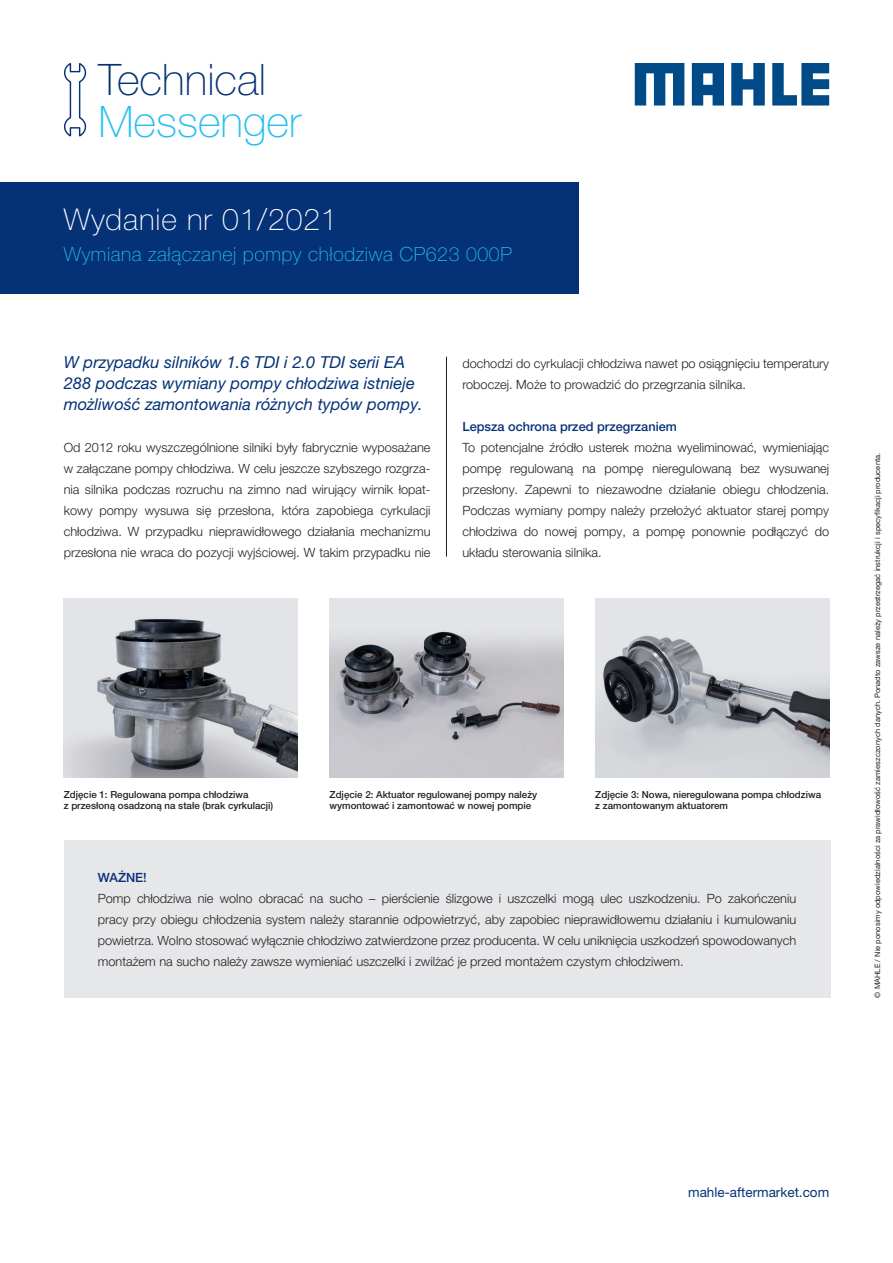
<style>
.page{position:relative;width:893px;height:1263px;background:#fff}
.page>*{position:absolute;margin:0;border:0;box-sizing:border-box;transform-origin:0 0}
.t1{font:100 43.5px "Helvetica Neue LT Pro";color:#053276}
.t2{font:100 43.5px "Helvetica Neue LT Pro";color:#26bff0}
.t3{font:100 30px "Helvetica Neue LT Pro";letter-spacing:.03em;color:#fff}
.t4{font:100 19.5px "Helvetica Neue LT Pro";letter-spacing:.03em;color:#26bff0}
.t5{font:italic 16.5px/21px "Helvetica Neue LT Pro";color:#053276}
.t6{font:13.5px "Helvetica Neue LT Pro";color:#053276}
.t7{font:300 12.75px/21px "Helvetica Neue LT Pro";color:#231f20;text-align:justify}
.t8{font:500 12.75px "Helvetica Neue LT Pro";color:#053276}
.t9{font:500 9.75px/10.5px "Helvetica Neue LT Pro";color:#231f20}
.t10{font:7.5px "Helvetica Neue LTW1 G";letter-spacing:.005em;color:#231f20}
</style>
<div class="page">
<svg style="left:64px;top:63px;width:23px;height:74px"></svg>
<img style="left:64px;top:598px;width:234px;height:179px">
<img style="left:595px;top:598px;width:234px;height:179px">
<img style="left:330px;top:598px;width:233px;height:179px">
<div style="left:64px;top:840px;width:766px;height:158px;background:#e6e7e9"></div>
<hr style="left:446px;top:357px;width:1px;height:200px;background:#231f20">
<div style="left:0;top:183px;width:578px;height:111px;background:#053276"></div>
<svg style="left:635px;top:63px;width:49px;height:43px"></svg>
<svg style="left:731px;top:63px;width:34px;height:43px"></svg>
<svg style="left:772px;top:63px;width:57px;height:43px"></svg>
<svg style="left:692px;top:63px;width:32px;height:43px"></svg>
<h1 class="t1" style="left:98px;top:53px;width:169px">Technical</h1>
<h1 class="t2" style="left:98px;top:95px;width:204px">Messenger</h1>
<h2 class="t3" style="left:64px;top:201px;width:275px">Wydanie nr 01/2021</h2>
<h3 class="t4" style="left:64px;top:243px;width:450px">Wymiana załączanej pompy chłodziwa CP623 000P</h3>
<p class="t5" style="left:64px;top:351px;width:361px">W przypadku silników 1.6 TDI i 2.0 TDI serii EA<br>288 podczas wymiany pompy chłodziwa istnieje możliwość zamontowania różnych typów pompy.</p>
<p class="t7" style="left:64px;top:436px;width:368px">Od 2012 roku wyszczególnione silniki były fabrycznie wyposażane w załączane pompy chłodziwa. W celu jeszcze szybszego rozgrza&shy;nia silnika podczas rozruchu na zimno nad wirujący wirnik łopat&shy;kowy pompy wysuwa się przesłona, która zapobiega cyrkulacji chłodziwa. W przypadku nieprawidłowego działania mechanizmu przesłona nie wraca do pozycji wyjściowej. W takim przypadku nie</p>
<p class="t7" style="left:462px;top:352px;width:368px">dochodzi do cyrkulacji chłodziwa nawet po osiągnięciu temperatury roboczej. Może to prowadzić do przegrzania silnika.</p>
<p class="t8" style="left:462px;top:418px;width:216px">Lepsza ochrona przed przegrzaniem</p>
<p class="t7" style="left:462px;top:436px;width:368px">To potencjalne źródło usterek można wyeliminować, wymieniając pompę regulowaną na pompę nieregulowaną bez wysuwanej przesłony. Zapewni to niezawodne działanie obiegu chłodzenia.<br>Podczas wymiany pompy należy przełożyć aktuator starej pompy chłodziwa do nowej pompy, a pompę ponownie podłączyć do układu sterowania silnika.</p>
<p class="t9" style="left:64px;top:789px;width:211px">Zdjęcie 1: Regulowana pompa chłodziwa<br>z przesłoną osadzoną na stałe (brak cyrkulacji)</p>
<p class="t9" style="left:595px;top:789px;width:227px">Zdjęcie 3: Nowa, nieregulowana pompa chłodziwa z zamontowanym aktuatorem</p>
<p class="t9" style="left:330px;top:789px;width:209px">Zdjęcie 2: Aktuator regulowanej pompy należy wymontować i zamontować w nowej pompie</p>
<p class="t8" style="left:98px;top:870px;width:51px">WAŻNE!</p>
<p class="t7" style="left:98px;top:888px;width:700px">Pomp chłodziwa nie wolno obracać na sucho – pierścienie ślizgowe i uszczelki mogą ulec uszkodzeniu. Po zakończeniu pracy przy obiegu chłodzenia system należy starannie odpowietrzyć, aby zapobiec nieprawidłowemu działaniu i kumulowaniu powietrza. Wolno stosować wyłącznie chłodziwo zatwierdzone przez producenta. W celu uniknięcia uszkodzeń spowodowanych montażem na sucho należy zawsze wymieniać uszczelki i zwilżać je przed montażem czystym chłodziwem.</p>
<p class="t10" style="left:873px;top:998px;width:546px;rotate:-90deg">© MAHLE / Nie ponosimy odpowiedzialności za prawidłowość zamieszczonych danych. Ponadto zawsze należy przestrzegać instrukcji i specyfikacji producenta.</p>
<p class="t6" style="left:688px;top:1184px;width:143px">mahle-aftermarket.com</p>
</div>
